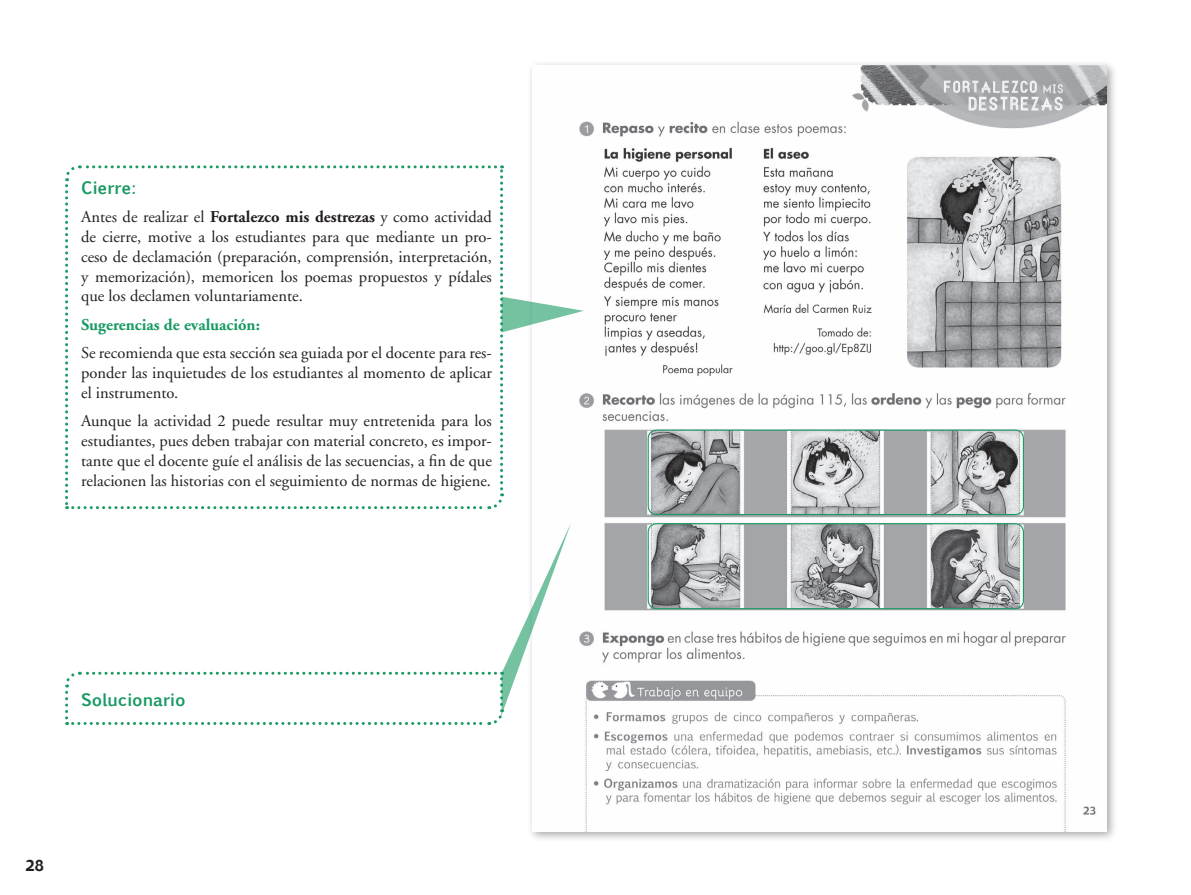
<style>
.page{position:relative;width:1191px;height:895px;background:#fff}
.page>*{position:absolute;margin:0;border:0;box-sizing:border-box;transform-origin:0 0}
.TEXTO_CORRIDO{font:16.5px/19.8px "Adobe Garamond";color:#231f20;text-align:justify}
.t1{font:700 16.5px "Adobe Garamond";color:#199a63}
.t2{font:700 16.5px "Euphemia UCAS";color:#199a63}
.t3{font:15px "Gadget";color:#231f20}
.s1{font-weight:700}
</style>
<div class="page">
<div style="left:527px;top:60px;width:591px;height:782px;background:#231f20;opacity:.4"></div>
<img style="left:533px;top:65px;width:574px;height:765px">
<svg style="left:65px;top:164px;width:519px;height:345px"></svg>
<svg style="left:65px;top:522px;width:506px;height:203px"></svg>
<div style="left:648px;top:429px;width:376px;height:86px;border:1px solid #199a63;border-radius:9px"></div>
<div style="left:648px;top:523px;width:376px;height:86px;border:1px solid #199a63;border-radius:9px"></div>
<p class="t2" style="left:81px;top:175px;width:57px">Cierre:</p>
<p class="TEXTO_CORRIDO" style="left:81px;top:207px;width:412px">Antes de realizar el <span class="s1">Fortalezco mis destrezas</span> y como actividad de cierre, motive a los estudiantes para que mediante un pro&shy;ceso de declamación (preparación, comprensión, interpretación, y memorización), memoricen los poemas propuestos y pídales que los declamen voluntariamente.</p>
<p class="t1" style="left:81px;top:315px;width:180px">Sugerencias de evaluación:</p>
<p class="TEXTO_CORRIDO" style="left:81px;top:343px;width:412px">Se recomienda que esta sección sea guiada por el docente para res&shy;ponder las inquietudes de los estudiantes al momento de aplicar el instrumento.</p>
<p class="TEXTO_CORRIDO" style="left:81px;top:411px;width:412px">Aunque la actividad 2 puede resultar muy entretenida para los estudiantes, pues deben trabajar con material concreto, es impor&shy;tante que el docente guíe el análisis de las secuencias, a fin de que relacionen las historias con el seguimiento de normas de higiene.</p>
<p class="t2" style="left:81px;top:687px;width:106px">Solucionario</p>
<p class="t3" style="left:25px;top:855px;width:20px">28</p>
</div>
